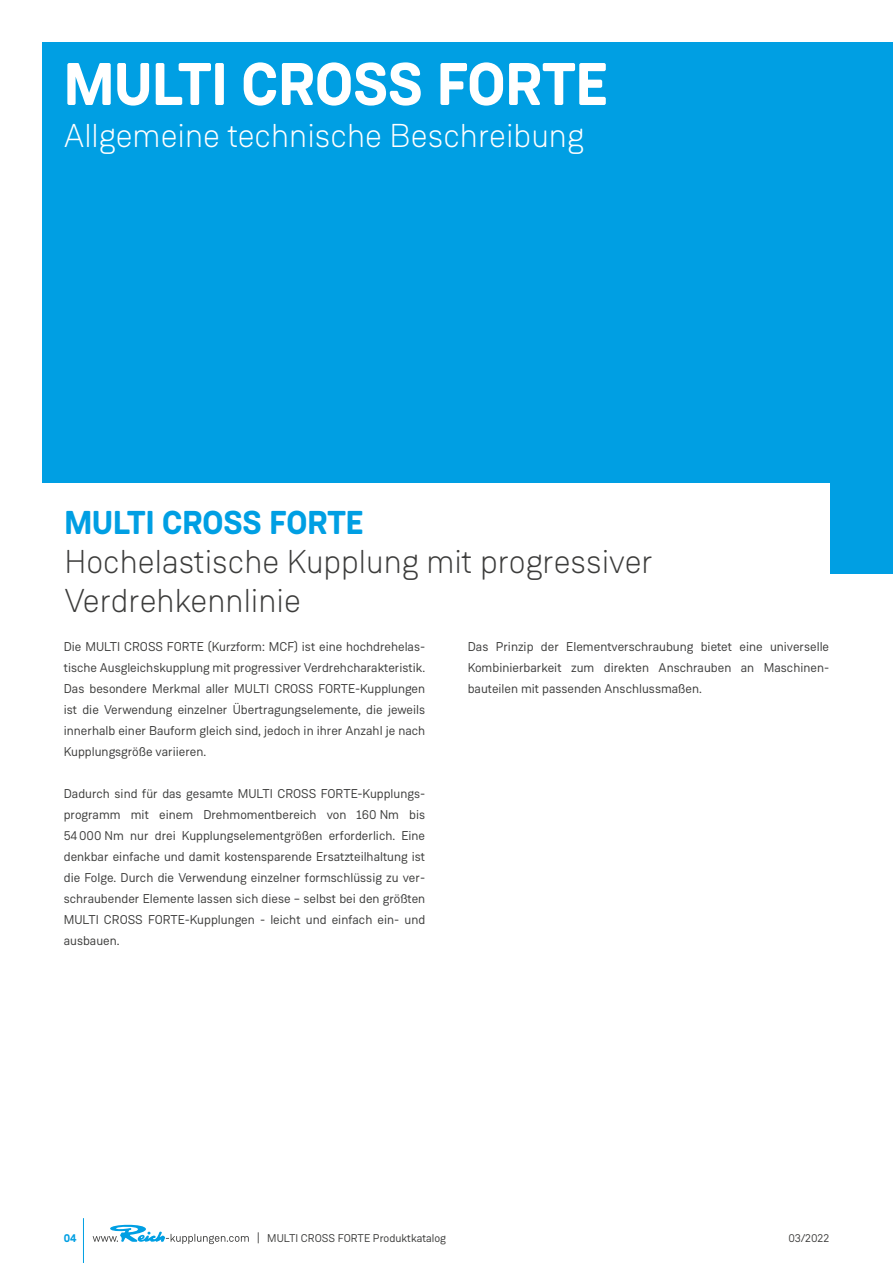
<style>
.page{position:relative;width:893px;height:1263px;background:#fff}
.page>*{position:absolute;margin:0;border:0;box-sizing:border-box;transform-origin:0 0}
.t1{font:700 60px "Weissenhof Grotesk";color:#fff}
.t2{font:300 33px/39px "Weissenhof Grotesk";color:#3c3c3b}
.t3{font:300 33px "Weissenhof Grotesk";color:#fff}
.t4{font:700 33px "Weissenhof Grotesk";color:#009fe3}
.t5{font:12.75px/21px "Weissenhof Grotesk";color:#3c3c3b;text-align:justify}
.t6{font:11.25px "Weissenhof Grotesk";color:#3c3c3b}
.t7{font:700 11.25px "Weissenhof Grotesk";color:#009fe3}
</style>
<div class="page">
<hr style="left:83px;top:1218px;width:1px;height:45px;background:#009fe3">
<svg style="left:93px;top:1224px;width:156px;height:20px"></svg>
<div style="left:43px;top:43px;width:850px;height:531px;background:#009fe3"></div>
<div style="left:0;top:483px;width:829px;height:105px;background:#fff"></div>
<img style="left:829px;top:42px;width:64px;height:532px">
<h1 class="t1" style="left:64px;top:46px;width:546px">MULTI CROSS FORTE</h1>
<h2 class="t3" style="left:64px;top:116px;width:522px">Allgemeine technische Beschreibung</h2>
<h2 class="t4" style="left:64px;top:502px;width:301px">MULTI CROSS FORTE</h2>
<h2 class="t2" style="left:64px;top:542px;width:590px">Hochelastische Kupplung mit progressiver<br>Verdrehkennlinie</h2>
<p class="t5" style="left:64px;top:636px;width:363px">Die MULTI CROSS FORTE (Kurzform: MCF) ist eine hochdrehelas&shy;tische Ausgleichskupplung mit progressiver Verdrehcharakteristik.<br>Das besondere Merkmal aller MULTI CROSS FORTE-Kupplungen ist die Verwendung einzelner Übertragungselemente, die jeweils innerhalb einer Bauform gleich sind, jedoch in ihrer Anzahl je nach Kupplungsgröße variieren.</p>
<p class="t5" style="left:64px;top:783px;width:363px">Dadurch sind für das gesamte MULTI CROSS FORTE-Kupplungs&shy;programm mit einem Drehmomentbereich von 160 Nm bis 54000 Nm nur drei Kupplungselementgrößen erforderlich. Eine denkbar einfache und damit kostensparende Ersatzteilhaltung ist die Folge. Durch die Verwendung einzelner formschlüssig zu ver&shy;schraubender Elemente lassen sich diese – selbst bei den größten MULTI CROSS FORTE-Kupplungen - leicht und einfach ein- und ausbauen.</p>
<p class="t5" style="left:468px;top:636px;width:363px">Das Prinzip der Elementverschraubung bietet eine universelle Kombinierbarkeit zum direkten Anschrauben an Maschinen&shy;bauteilen mit passenden Anschlussmaßen.</p>
<p class="t7" style="left:64px;top:1231px;width:14px">04</p>
<p class="t6" style="left:267px;top:1231px;width:180px">MULTI CROSS FORTE Produktkatalog</p>
<p class="t6" style="left:788px;top:1231px;width:42px">03/2022</p>
</div>
